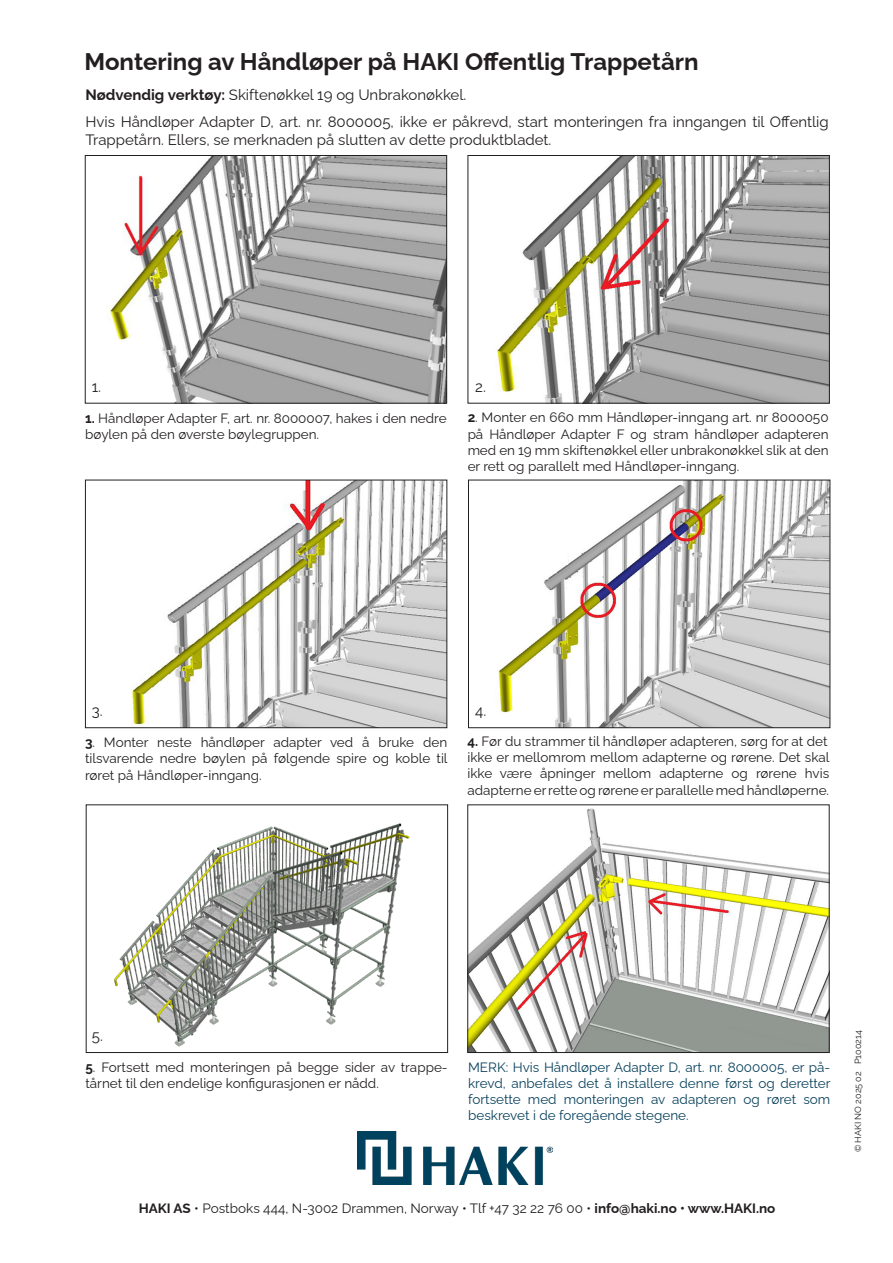
<style>
.page{position:relative;width:893px;height:1263px;background:#fff}
.page>*{position:absolute;margin:0;border:0;box-sizing:border-box;transform-origin:0 0}
.t1{font:700 24px "Raleway";color:#231f20}
.t2{font:15px/27px "Raleway";color:#231f20}
.t3{font:13.5px/16.2px "Raleway";color:#231f20}
.t4{font:13.5px/16.2px "Raleway";color:#0a425c;text-align:justify}
.t5{font:9px "Raleway";color:#231f20}
.s1{font-weight:700}
</style>
<div class="page">
<img style="left:358px;top:1131px;width:194px;height:53px">
<img style="left:110px;top:157px;width:335px;height:245px">
<div style="left:85px;top:155px;width:362px;height:249px;border:1px solid #231f20"></div>
<img style="left:496px;top:157px;width:332px;height:245px">
<div style="left:468px;top:155px;width:362px;height:249px;border:1px solid #231f20"></div>
<img style="left:498px;top:482px;width:330px;height:244px">
<div style="left:468px;top:480px;width:362px;height:248px;border:1px solid #231f20"></div>
<img style="left:131px;top:482px;width:314px;height:244px">
<div style="left:85px;top:480px;width:362px;height:248px;border:1px solid #231f20"></div>
<img style="left:469px;top:808px;width:359px;height:243px">
<div style="left:467px;top:804px;width:363px;height:249px;border:1px solid #231f20"></div>
<img style="left:114px;top:823px;width:296px;height:224px">
<div style="left:86px;top:804px;width:362px;height:249px;border:1px solid #231f20"></div>
<h1 class="t1" style="left:84px;top:42px;width:616px">Montering av Håndløper på HAKI Offentlig Trappetårn</h1>
<p class="t2" style="left:85px;top:79px;width:745px"><span class="s1">Nødvendig verktøy:</span> Skiftenøkkel 19 og Unbrakonøkkel.<br>Hvis Håndløper Adapter D, art. nr. 8000005, ikke er påkrevd, start monteringen fra inngangen til Offentlig</p>
<p class="t2" style="left:85px;top:124px;width:468px">Trappetårn. Ellers, se merknaden på slutten av dette produktbladet.</p>
<p class="t2" style="left:92px;top:371px;width:11px">1.</p>
<p class="t2" style="left:475px;top:371px;width:12px">2.</p>
<p class="t3" style="left:85px;top:409px;width:363px"><span class="s1">1.</span> Håndløper Adapter F, art. nr. 8000007, hakes i den nedre bøylen på den øverste bøylegruppen.</p>
<p class="t3" style="left:468px;top:408px;width:363px;text-align:justify"><span class="s1">2</span>. Monter en 660 mm Håndløper-inngang art. nr 8000050 på Håndløper Adapter F og stram håndløper adapteren med en 19 mm skiftenøkkel eller unbrakonøkkel slik at den er rett og parallelt med Håndløper-inngang.</p>
<p class="t2" style="left:92px;top:696px;width:12px">3.</p>
<p class="t2" style="left:475px;top:696px;width:13px">4.</p>
<p class="t3" style="left:85px;top:733px;width:364px;text-align:justify"><span class="s1">3</span>. Monter neste håndløper adapter ved å bruke den tilsvarende nedre bøylen på følgende spire og koble til røret på Håndløper-inngang.</p>
<p class="t3" style="left:467px;top:732px;width:364px"><span class="s1">4.</span> Før du strammer til håndløper adapteren, sørg for at det ikke er mellomrom mellom adapterne og rørene. Det skal ikke være åpninger mellom adapterne og rørene hvis adapterne er rette og rørene er parallelle med håndløperne.</p>
<p class="t2" style="left:92px;top:1021px;width:13px">5.</p>
<p class="t3" style="left:85px;top:1057px;width:364px"><span class="s1">5</span>. Fortsett med monteringen på begge sider av trappe&shy;tårnet til den endelige konfigurasjonen er nådd.</p>
<p class="t4" style="left:468px;top:1057px;width:364px">MERK: Hvis Håndløper Adapter D, art. nr. 8000005, er på&shy;krevd, anbefales det å installere denne først og deretter fortsette med monteringen av adapteren og røret som beskrevet i de foregående stegene.</p>
<p class="t3" style="left:139px;top:1198px;width:638px"><span class="s1">HAKI AS</span> • Postboks 444, N-3002 Drammen, Norway • Tlf +47 32 22 76 00 • <span class="s1">info@haki.no • www.HAKI.no</span></p>
<p class="t5" style="left:851px;top:1152px;width:123px;rotate:-90deg">© HAKI NO 2025 02 P100214</p>
</div>
